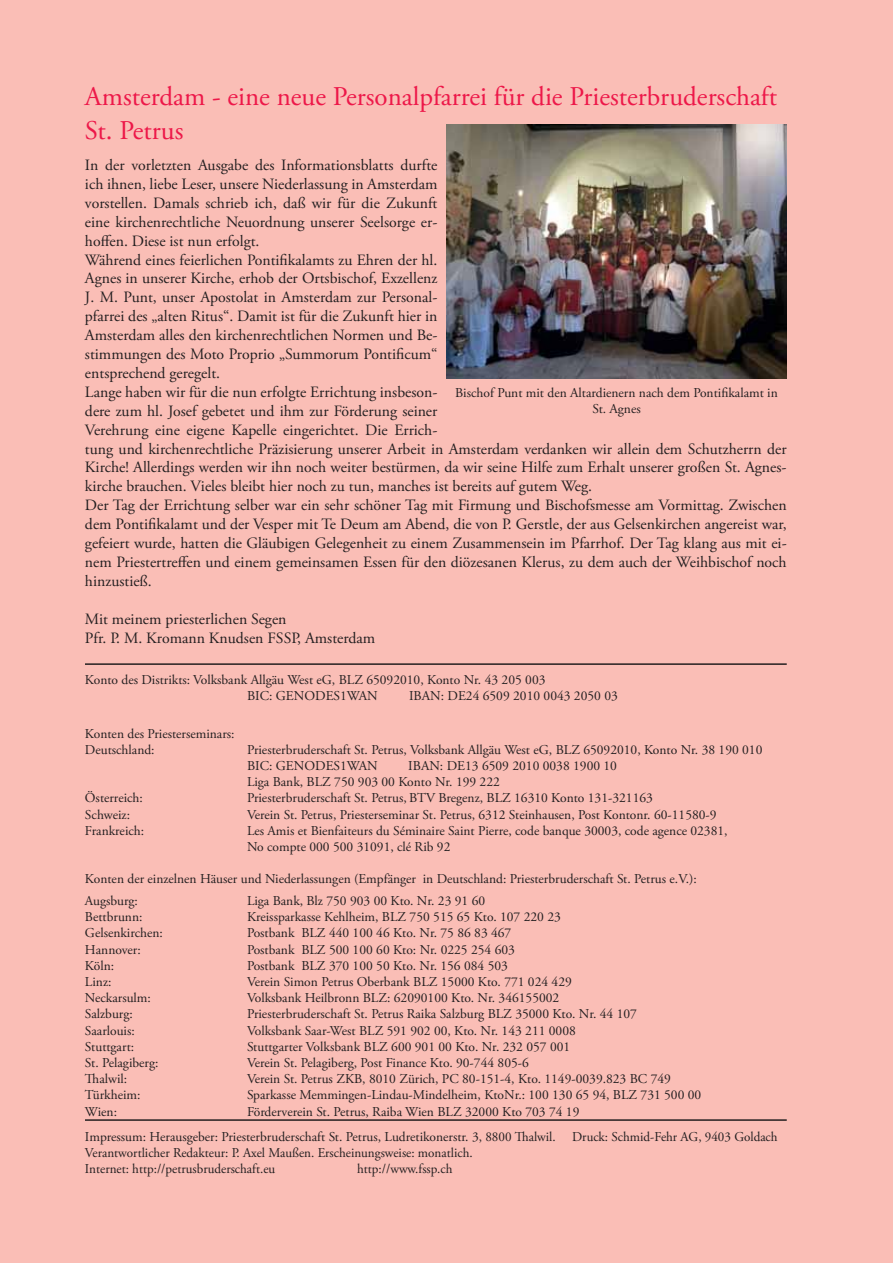
<style>
.page{position:relative;width:893px;height:1263px;background:#fff}
.page>*{position:absolute;margin:0;border:0;box-sizing:border-box;transform-origin:0 0}
.t1{font:27px/34.5px "Adobe Garamond Pro";color:#ed1849}
.t2{font:15.75px/18.9px "Adobe Garamond Pro";color:#231f20}
.t3{font:13.5px/16.2px "Adobe Garamond Pro";color:#231f20}
</style>
<div class="page">
<div style="left:13px;top:0;width:880px;height:1263px;background:#fabeb6"></div>
<hr style="left:85px;top:663px;width:702px;height:2px;background:#231f20">
<hr style="left:85px;top:1119px;width:702px;height:2px;background:#231f20">
<div style="left:0;top:0;width:13px;height:1263px;background:#fabeb6"></div>
<img style="left:446px;top:125px;width:341px;height:253px">
<h1 class="t1" style="left:85px;top:81px;width:693px">Amsterdam - eine neue Personalpfarrei für die Priesterbruderschaft<br>St. Petrus</h1>
<p class="t2" style="left:85px;top:157px;width:703px">In der vorletzten Ausgabe des Informationsblatts durfte<br>ich ihnen, liebe Leser, unsere Niederlassung in Amsterdam<br>vorstellen. Damals schrieb ich, daß wir für die Zukunft<br>eine kirchenrechtliche Neuordnung unserer Seelsorge er-<br>hoffen. Diese ist nun erfolgt.<br>Während eines feierlichen Pontifikalamts zu Ehren der hl.<br>Agnes in unserer Kirche, erhob der Ortsbischof, Exzellenz<br>J. M. Punt, unser Apostolat in Amsterdam zur Personal-<br>pfarrei des „alten Ritus“. Damit ist für die Zukunft hier in<br>Amsterdam alles den kirchenrechtlichen Normen und Be-<br>stimmungen des Moto Proprio „Summorum Pontificum“<br>entsprechend geregelt.<br>Lange haben wir für die nun erfolgte Errichtung insbeson-<br>dere zum hl. Josef gebetet und ihm zur Förderung seiner<br>Verehrung eine eigene Kapelle eingerichtet. Die Errich-<br>tung und kirchenrechtliche Präzisierung unserer Arbeit in Amsterdam verdanken wir allein dem Schutzherrn der Kirche! Allerdings werden wir ihn noch weiter bestürmen, da wir seine Hilfe zum Erhalt unserer großen St. Agnes&shy;kirche brauchen. Vieles bleibt hier noch zu tun, manches ist bereits auf gutem Weg.<br>Der Tag der Errichtung selber war ein sehr schöner Tag mit Firmung und Bischofsmesse am Vormittag. Zwischen dem Pontifikalamt und der Vesper mit Te Deum am Abend, die von P. Gerstle, der aus Gelsenkirchen angereist war, gefeiert wurde, hatten die Gläubigen Gelegenheit zu einem Zusammensein im Pfarrhof. Der Tag klang aus mit ei&shy;nem Priestertreffen und einem gemeinsamen Essen für den diözesanen Klerus, zu dem auch der Weihbischof noch hinzustieß.</p>
<p class="t2" style="left:85px;top:610px;width:292px">Mit meinem priesterlichen Segen<br>Pfr. P. M. Kromann Knudsen FSSP, Amsterdam</p>
<p class="t3" style="left:455px;top:385px;width:324px;text-align:center">Bischof Punt mit den Altardienern nach dem Pontifikalamt in<br>St. Agnes</p>
<p class="t3" style="left:85px;top:672px;width:462px;text-align:center">Konto des Distrikts: Volksbank Allgäu West eG, BLZ 65092010, Konto Nr. 43 205 003<br>BIC: GENODES1WAN</p>
<p class="t3" style="left:409px;top:688px;width:210px">IBAN: DE24 6509 2010 0043 2050 03</p>
<p class="t3" style="left:85px;top:726px;width:151px">Konten des Priesterseminars:<br>Deutschland:</p>
<p class="t3" style="left:247px;top:742px;width:517px">Priesterbruderschaft St. Petrus, Volksbank Allgäu West eG, BLZ 65092010, Konto Nr. 38 190 010<br>BIC: GENODES1WAN</p>
<p class="t3" style="left:247px;top:759px;width:371px;text-indent:161px">IBAN: DE13 6509 2010 0038 1900 10<br>Liga Bank, BLZ 750 903 00 Konto Nr. 199 222</p>
<p class="t3" style="left:85px;top:791px;width:59px">Österreich:</p>
<p class="t3" style="left:247px;top:791px;width:407px">Priesterbruderschaft St. Petrus, BTV Bregenz, BLZ 16310 Konto 131-321163</p>
<p class="t3" style="left:85px;top:807px;width:47px">Schweiz:</p>
<p class="t3" style="left:247px;top:807px;width:471px">Verein St. Petrus, Priesterseminar St. Petrus, 6312 Steinhausen, Post Kontonr. 60-11580-9</p>
<p class="t3" style="left:85px;top:823px;width:61px">Frankreich:</p>
<p class="t3" style="left:247px;top:823px;width:482px">Les Amis et Bienfaiteurs du Séminaire Saint Pierre, code banque 30003, code agence 02381,<br>No compte 000 500 31091, clé Rib 92</p>
<p class="t3" style="left:85px;top:869px;width:613px;line-height:21.6px">Konten der einzelnen Häuser und Niederlassungen (Empfänger in Deutschland: Priesterbruderschaft St. Petrus e.V.):<br>Augsburg:</p>
<p class="t3" style="left:247px;top:894px;width:240px">Liga Bank, Blz 750 903 00 Kto. Nr. 23 91 60</p>
<p class="t3" style="left:85px;top:910px;width:59px">Bettbrunn:</p>
<p class="t3" style="left:247px;top:910px;width:315px">Kreissparkasse Kehlheim, BLZ 750 515 65 Kto. 107 220 23</p>
<p class="t3" style="left:85px;top:926px;width:80px">Gelsenkirchen:</p>
<p class="t3" style="left:247px;top:926px;width:266px">Postbank BLZ 440 100 46 Kto. Nr. 75 86 83 467</p>
<p class="t3" style="left:85px;top:942px;width:57px">Hannover:</p>
<p class="t3" style="left:247px;top:942px;width:269px">Postbank BLZ 500 100 60 Kto: Nr. 0225 254 603</p>
<p class="t3" style="left:85px;top:958px;width:31px">Köln:</p>
<p class="t3" style="left:247px;top:958px;width:262px">Postbank BLZ 370 100 50 Kto. Nr. 156 084 503</p>
<p class="t3" style="left:85px;top:975px;width:28px">Linz:</p>
<p class="t3" style="left:247px;top:975px;width:326px">Verein Simon Petrus Oberbank BLZ 15000 Kto. 771 024 429</p>
<p class="t3" style="left:85px;top:991px;width:67px">Neckarsulm:</p>
<p class="t3" style="left:247px;top:991px;width:314px">Volksbank Heilbronn BLZ: 62090100 Kto. Nr. 346155002</p>
<p class="t3" style="left:85px;top:1007px;width:49px">Salzburg:</p>
<p class="t3" style="left:247px;top:1007px;width:391px">Priesterbruderschaft St. Petrus Raika Salzburg BLZ 35000 Kto. Nr. 44 107</p>
<p class="t3" style="left:85px;top:1023px;width:51px">Saarlouis:</p>
<p class="t3" style="left:247px;top:1023px;width:330px">Volksbank Saar-West BLZ 591 902 00, Kto. Nr. 143 211 0008</p>
<p class="t3" style="left:85px;top:1039px;width:51px">Stuttgart:</p>
<p class="t3" style="left:247px;top:1039px;width:325px">Stuttgarter Volksbank BLZ 600 901 00 Kto. Nr. 232 057 001</p>
<p class="t3" style="left:85px;top:1056px;width:75px">St. Pelagiberg:</p>
<p class="t3" style="left:247px;top:1056px;width:283px">Verein St. Pelagiberg, Post Finance Kto. 90-744 805-6</p>
<p class="t3" style="left:85px;top:1072px;width:44px">Thalwil:</p>
<p class="t3" style="left:247px;top:1072px;width:425px">Verein St. Petrus ZKB, 8010 Zürich, PC 80-151-4, Kto. 1149-0039.823 BC 749</p>
<p class="t3" style="left:85px;top:1088px;width:57px">Türkheim:</p>
<p class="t3" style="left:247px;top:1088px;width:456px">Sparkasse Memmingen-Lindau-Mindelheim, KtoNr.: 100 130 65 94, BLZ 731 500 00</p>
<p class="t3" style="left:85px;top:1104px;width:34px">Wien:</p>
<p class="t3" style="left:247px;top:1104px;width:334px">Förderverein St. Petrus, Raiba Wien BLZ 32000 Kto 703 74 19</p>
<p class="t3" style="left:85px;top:1129px;width:694px">Impressum: Herausgeber: Priesterbruderschaft St. Petrus, Ludretikonerstr. 3, 8800 Thalwil. Druck: Schmid-Fehr AG, 9403 Goldach<br>Verantwortlicher Redakteur: P. Axel Maußen. Erscheinungsweise: monatlich.<br>Internet: http://petrusbruderschaft.eu</p>
<p class="t3" style="left:357px;top:1162px;width:97px">http://www.fssp.ch</p>
</div>
